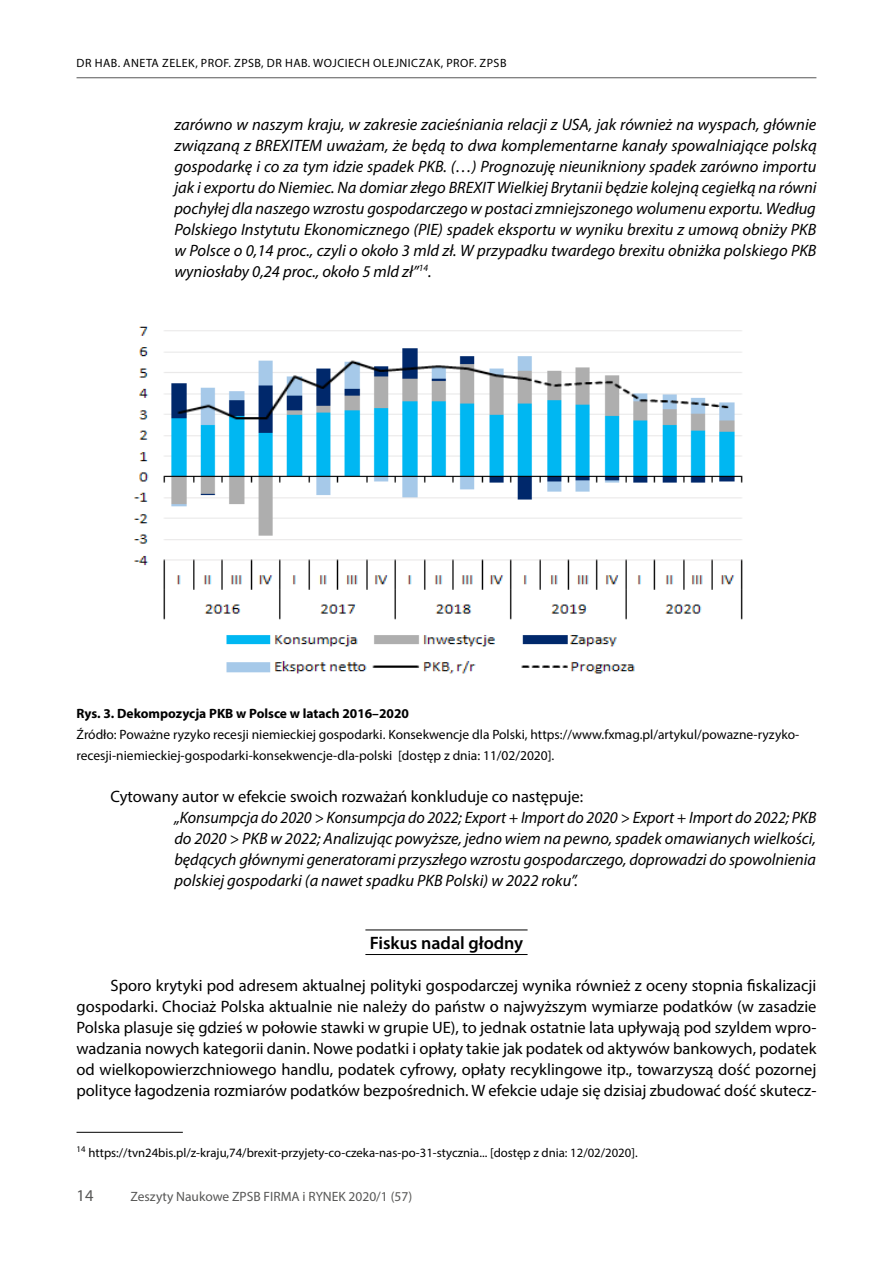
<style>
.page{position:relative;width:893px;height:1263px;background:#fff}
.page>*{position:absolute;margin:0;border:0;box-sizing:border-box;transform-origin:0 0}
.Srodtytul{font:600 18px "Myriad Pro";color:#000}
.cytat{font:italic 16.5px/21px "Myriad Pro";color:#000;text-align:justify}
.t1{font:16.5px/21px "Myriad Pro";color:#000;text-align:justify}
.t2{font:16.5px "Myriad Pro";color:#575756}
.Default{font:13.5px/21px "Myriad Pro";color:#000}
.Rysunek_nagøowek{font:700 13.5px "Myriad Pro";color:#000}
.t3{font:13.5px "Myriad Pro";color:#575756}
.Przypis_dolny{font:12.75px "Myriad Pro";color:#000}
.t4{font:12px "Myriad Pro";letter-spacing:.04em;color:#000}
</style>
<div class="page">
<hr style="left:77px;top:77px;width:739px;height:1px;background:#575756">
<hr style="left:365px;top:929px;width:163px;height:1px;background:#000">
<hr style="left:365px;top:954px;width:163px;height:1px;background:#000">
<img style="left:134px;top:326px;width:609px;height:348px">
<hr style="left:77px;top:1132px;width:106px;height:1px;background:#000">
<p class="t4" style="left:77px;top:55px;width:431px">DR HAB. ANETA ZELEK, PROF. ZPSB, DR HAB. WOJCIECH OLEJNICZAK, PROF. ZPSB</p>
<p class="cytat" style="left:174px;top:113px;width:644px">zarówno w naszym kraju, w zakresie zacieśniania relacji z USA, jak również na wyspach, głównie związaną z BREXITEM uważam, że będą to dwa komplementarne kanały spowalniające polską gospodarkę i co za tym idzie spadek PKB. (…) Prognozuję nieunikniony spadek zarówno importu jak i exportu do Niemiec. Na domiar złego BREXIT Wielkiej Brytanii będzie kolejną cegiełką na równi pochyłej dla naszego wzrostu gospodarczego w postaci zmniejszonego wolumenu exportu. Według Polskiego Instytutu Ekonomicznego (PIE) spadek eksportu w wyniku brexitu z umową obniży PKB w Polsce o 0,14 proc., czyli o około 3 mld zł. W przypadku twardego brexitu obniżka polskiego PKB wyniosłaby 0,24 proc., około 5 mld zł”<sup>14</sup>.</p>
<p class="Rysunek_nagøowek" style="left:77px;top:704px;width:334px">Rys. 3. Dekompozycja PKB w Polsce w latach 2016–2020</p>
<p class="Default" style="left:77px;top:723px;width:724px">Źródło: Poważne ryzyko recesji niemieckiej gospodarki. Konsekwencje dla Polski, https://www.fxmag.pl/artykul/powazne-ryzyko&shy;recesji-niemieckiej-gospodarki-konsekwencje-dla-polski [dostęp z dnia: 11/02/2020].</p>
<p class="t1" style="left:111px;top:785px;width:474px">Cytowany autor w efekcie swoich rozważań konkluduje co następuje:</p>
<p class="cytat" style="left:174px;top:806px;width:643px">„Konsumpcja do 2020 &gt; Konsumpcja do 2022; Export + Import do 2020 &gt; Export + Import do 2022; PKB do 2020 &gt; PKB w 2022; Analizując powyższe, jedno wiem na pewno, spadek omawianych wielkości, będących głównymi generatorami przyszłego wzrostu gospodarczego, doprowadzi do spowolnienia polskiej gospodarki (a nawet spadku PKB Polski) w 2022 roku”.</p>
<p class="Srodtytul" style="left:370px;top:931px;width:155px">Fiskus nadal głodny</p>
<p class="t1" style="left:77px;top:974px;width:741px;text-indent:34px">Sporo krytyki pod adresem aktualnej polityki gospodarczej wynika również z oceny stopnia fiskalizacji gospodarki. Chociaż Polska aktualnie nie należy do państw o najwyższym wymiarze podatków (w zasadzie Polska plasuje się gdzieś w połowie stawki w grupie UE), to jednak ostatnie lata upływają pod szyldem wpro&shy;wadzania nowych kategorii danin. Nowe podatki i opłaty takie jak podatek od aktywów bankowych, podatek od wielkopowierzchniowego handlu, podatek cyfrowy, opłaty recyklingowe itp., towarzyszą dość pozornej polityce łagodzenia rozmiarów podatków bezpośrednich. W efekcie udaje się dzisiaj zbudować dość skutecz-</p>
<p class="Przypis_dolny" style="left:77px;top:1144px;width:563px"><sup>14</sup> https://tvn24bis.pl/z-kraju,74/brexit-przyjety-co-czeka-nas-po-31-stycznia... [dostęp z dnia: 12/02/2020].</p>
<p class="t2" style="left:77px;top:1185px;width:18px">14</p>
<p class="t3" style="left:131px;top:1188px;width:283px">Zeszyty Naukowe ZPSB FIRMA i RYNEK 2020/1 (57)</p>
</div>
